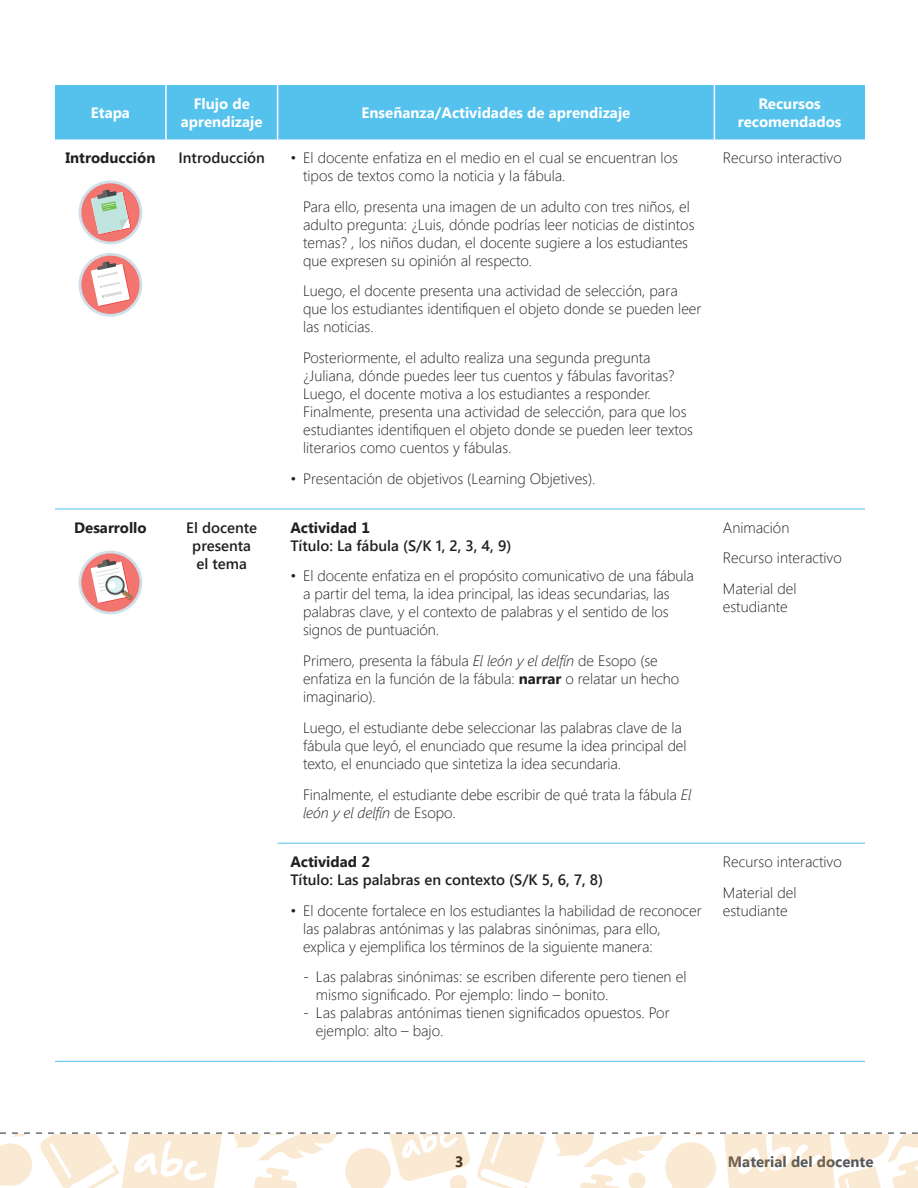
<style>
.page{position:relative;width:918px;height:1188px;background:#fff}
.page>*{position:absolute;margin:0;border:0;box-sizing:border-box;transform-origin:0 0}
.t1{font:300 15px/18px "Segoe UI";color:#231f20}
.t2{font:600 15px/18px "Segoe UI";color:#231f20;text-align:center}
.t3{font:700 15px/18px "Segoe UI";color:#fff;text-align:center}
.t4{font:700 15px "Segoe UI";color:#231f20}
.t5{font:700 15px "Segoe UI";color:#57585a}
.s1{font-style:italic}
.s2{font-weight:700}
</style>
<div class="page">
<svg style="left:0;top:1132px;width:918px;height:56px"></svg>
<div style="left:55px;top:85px;width:810px;height:54px;background:#54c2ed"></div>
<hr style="left:165px;top:85px;width:2px;height:54px;background:#fff">
<hr style="left:277px;top:85px;width:1px;height:54px;background:#fff">
<hr style="left:714px;top:85px;width:1px;height:54px;background:#fff">
<hr style="left:55px;top:509px;width:111px;height:1px;background:#54c2ed">
<hr style="left:166px;top:509px;width:112px;height:1px;background:#54c2ed">
<hr style="left:278px;top:509px;width:436px;height:1px;background:#54c2ed">
<hr style="left:714px;top:509px;width:151px;height:1px;background:#54c2ed">
<hr style="left:278px;top:843px;width:436px;height:1px;background:#54c2ed">
<hr style="left:714px;top:843px;width:151px;height:1px;background:#54c2ed">
<hr style="left:278px;top:1061px;width:436px;height:1px;background:#54c2ed">
<hr style="left:714px;top:1061px;width:151px;height:1px;background:#54c2ed">
<hr style="left:55px;top:1061px;width:111px;height:1px;background:#54c2ed">
<hr style="left:166px;top:1061px;width:112px;height:1px;background:#54c2ed">
<div style="left:79px;top:181px;width:63px;height:63px;background:#cfe0ea;border-radius:50%"></div>
<div style="left:81px;top:183px;width:59px;height:59px;background:#f27570;border-radius:50%"></div>
<svg style="left:91px;top:190px;width:40px;height:45px"></svg>
<svg style="left:79px;top:253px;width:63px;height:64px"></svg>
<div style="left:81px;top:256px;width:59px;height:58px;background:#f27570;border-radius:50%"></div>
<svg style="left:91px;top:261px;width:40px;height:46px"></svg>
<div style="left:79px;top:551px;width:63px;height:63px;background:#cfe0ea;border-radius:50%"></div>
<div style="left:81px;top:553px;width:59px;height:59px;background:#f27570;border-radius:50%"></div>
<svg style="left:91px;top:559px;width:42px;height:45px"></svg>
<p class="t3" style="left:91px;top:103px;width:41px">Etapa</p>
<p class="t3" style="left:181px;top:94px;width:83px">Flujo de aprendizaje</p>
<p class="t3" style="left:362px;top:103px;width:270px">Enseñanza/Actividades de aprendizaje</p>
<p class="t3" style="left:738px;top:94px;width:105px">Recursos recomendados</p>
<p class="t4" style="left:65px;top:147px;width:92px">Introducción</p>
<p class="t2" style="left:179px;top:148px;width:88px">Introducción</p>
<p class="t1" style="left:303px;top:148px;width:376px;text-indent:-13px">• El docente enfatiza en el medio en el cual se encuentran los tipos de textos como la noticia y la fábula.</p>
<p class="t1" style="left:303px;top:197px;width:393px">Para ello, presenta una imagen de un adulto con tres niños, el adulto pregunta: ¿Luis, dónde podrías leer noticias de distintos temas? , los niños dudan, el docente sugiere a los estudiantes que expresen su opinión al respecto.</p>
<p class="t1" style="left:303px;top:281px;width:400px">Luego, el docente presenta una actividad de selección, para que los estudiantes identifiquen el objeto donde se pueden leer las noticias.</p>
<p class="t1" style="left:303px;top:348px;width:391px">Posteriormente, el adulto realiza una segunda pregunta ¿Juliana, dónde puedes leer tus cuentos y fábulas favoritas?<br>Luego, el docente motiva a los estudiantes a responder.<br>Finalmente, presenta una actividad de selección, para que los estudiantes identifiquen el objeto donde se pueden leer textos literarios como cuentos y fábulas.</p>
<p class="t1" style="left:290px;top:469px;width:307px">• Presentación de objetivos (Learning Objetives).</p>
<p class="t1" style="left:723px;top:148px;width:120px">Recurso interactivo</p>
<p class="t4" style="left:74px;top:517px;width:74px">Desarrollo</p>
<p class="t2" style="left:186px;top:518px;width:72px">El docente presenta el tema</p>
<p class="t4" style="left:290px;top:517px;width:81px">Actividad 1</p>
<p class="t2" style="left:290px;top:536px;width:223px">Título: La fábula (S/K 1, 2, 3, 4, 9)</p>
<p class="t1" style="left:303px;top:566px;width:392px;text-indent:-13px">• El docente enfatiza en el propósito comunicativo de una fábula a partir del tema, la idea principal, las ideas secundarias, las palabras clave, y el contexto de palabras y el sentido de los signos de puntuación.</p>
<p class="t1" style="left:303px;top:651px;width:378px">Primero, presenta la fábula <span class="s1">El león y el delfín</span> de Esopo (se enfatiza en la función de la fábula: <span class="s2">narrar</span> o relatar un hecho imaginario).</p>
<p class="t1" style="left:303px;top:718px;width:385px">Luego, el estudiante debe seleccionar las palabras clave de la fábula que leyó, el enunciado que resume la idea principal del texto, el enunciado que sintetiza la idea secundaria.</p>
<p class="t1" style="left:303px;top:785px;width:390px">Finalmente, el estudiante debe escribir de qué trata la fábula <span class="s1">El león y el delfín</span> de Esopo.</p>
<p class="t4" style="left:290px;top:851px;width:81px">Actividad 2</p>
<p class="t2" style="left:290px;top:870px;width:314px">Título: Las palabras en contexto (S/K 5, 6, 7, 8)</p>
<p class="t1" style="left:303px;top:901px;width:400px;text-indent:-13px">• El docente fortalece en los estudiantes la habilidad de reconocer las palabras antónimas y las palabras sinónimas, para ello, explica y ejemplifica los términos de la siguiente manera:</p>
<p class="t1" style="left:316px;top:967px;width:372px;text-indent:-13px">- Las palabras sinónimas: se escriben diferente pero tienen el mismo significado. Por ejemplo: lindo – bonito.</p>
<p class="t1" style="left:316px;top:1003px;width:355px;text-indent:-13px">- Las palabras antónimas tienen significados opuestos. Por ejemplo: alto – bajo.</p>
<p class="t1" style="left:723px;top:511px;width:120px;line-height:30.8px">Animación<br>Recurso interactivo<br>Material del</p>
<p class="t1" style="left:723px;top:597px;width:66px">estudiante</p>
<p class="t1" style="left:723px;top:845px;width:120px;line-height:30.8px">Recurso interactivo<br>Material del</p>
<p class="t1" style="left:723px;top:901px;width:66px">estudiante</p>
<p class="t4" style="left:455px;top:1151px;width:10px">3</p>
<p class="t5" style="left:728px;top:1151px;width:147px">Material del docente</p>
</div>
